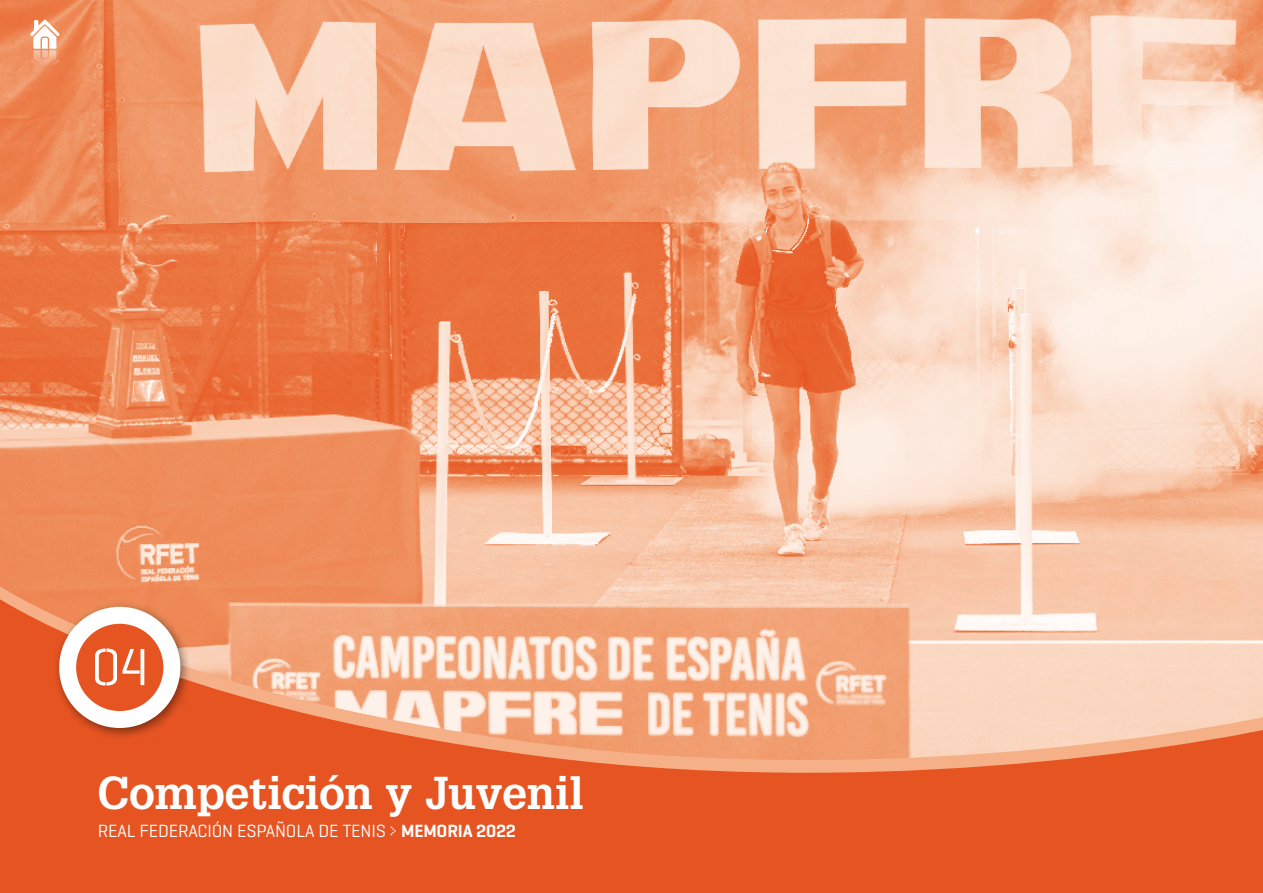
<style>
.page{position:relative;width:1263px;height:893px;background:#fff}
.page>*{position:absolute;margin:0;border:0;box-sizing:border-box;transform-origin:0 0}
.t1{font:53.25px "Geogrotesque Stencil A";color:#fff}
.t2{font:700 45px "Glypha";letter-spacing:-.01em;color:#fff}
.t3{font:18px "Geogrotesque";letter-spacing:-.01em;color:#fff}
.s1{font-family:"Dot Matrix Two"}
.s2{font-weight:600}
</style>
<div class="page">
<img style="left:0;top:0;width:1263px;height:578px">
<svg style="left:0;top:578px;width:1263px;height:13px;background:#f5b591"></svg>
<svg style="left:0;top:591px;width:1263px;height:302px;background:#ed865d"></svg>
<div style="left:53px;top:600px;width:139px;height:140px;background:#000;opacity:.45"></div>
<div style="left:59px;top:607px;width:121px;height:121px;background:#fff;border-radius:50%"></div>
<div style="left:76px;top:624px;width:87px;height:87px;background:#e65422;border-radius:50%"></div>
<svg style="left:30px;top:20px;width:30px;height:52px"></svg>
<h1 class="t1" style="left:92px;top:634px;width:59px">04</h1>
<h2 class="t2" style="left:97px;top:765px;width:488px">Competición y Juvenil</h2>
<p class="t3" style="left:98px;top:820px;width:420px">REAL FEDERACIÓN ESPAÑOLA DE TENIS <span class="s1">&gt;</span> <span class="s2">MEMORIA 2022</span></p>
</div>
